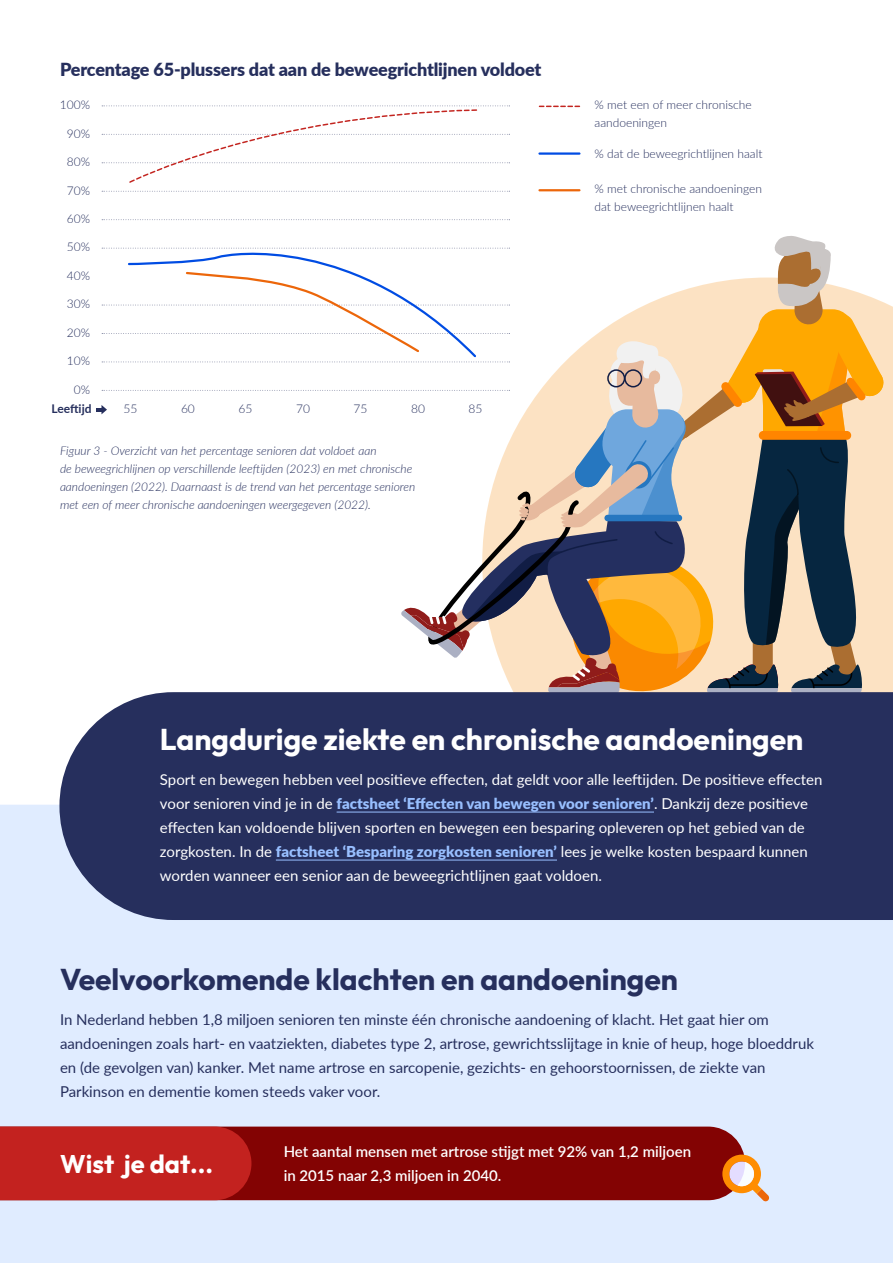
<style>
.page{position:relative;width:893px;height:1263px;background:#fff}
.page>*{position:absolute;margin:0;border:0;box-sizing:border-box;transform-origin:0 0}
.t1{font:100 30px "Outfit";color:#fff}
.t2{font:100 30px "Outfit";color:#262f5d}
.t3{font:100 25.5px "Outfit";color:#fff}
.t4{font:900 18px "Lato";letter-spacing:-.01em;color:#262f5d}
.t5{font:15px/24px "Lato";color:#fff}
.t6{font:15px/24px "Lato";color:#262f5d}
.t7{font:600 15px/24px "Lato";color:#fff}
.t8{font:italic 300 12px/18px "Lato";color:#262f5d}
.t9{font:300 12px/18px "Lato";color:#262f5d}
.t10{font:700 12px "Lato";color:#262f5d}
.s1{font-weight:900;color:#98bfff}
</style>
<div class="page">
<div style="left:0;top:805px;width:893px;height:458px;background:#e0ecff"></div>
<div style="left:59px;top:692px;width:834px;height:228px;background:#262f5d"></div>
<div style="left:251px;top:1126px;width:494px;height:74px;background:#830303"></div>
<div style="left:0;top:1126px;width:251px;height:74px;background:#c3221f"></div>
<svg style="left:722px;top:1154px;width:47px;height:47px;background:#e2a36d"></svg>
<svg style="left:729px;top:1161px;width:25px;height:25px"></svg>
<svg style="left:102px;top:191px;width:408px;height:1px"></svg>
<svg style="left:102px;top:219px;width:408px;height:1px"></svg>
<hr style="left:337px;top:812px;width:317px;height:1px;background:#98bfff">
<hr style="left:276px;top:860px;width:281px;height:1px;background:#98bfff">
<hr style="left:539px;top:152px;width:40px;height:3px;background:#004ce3">
<hr style="left:539px;top:189px;width:40px;height:2px;background:#ec660a">
<svg style="left:539px;top:106px;width:40px;height:1px"></svg>
<svg style="left:102px;top:106px;width:408px;height:77px"></svg>
<svg style="left:96px;top:236px;width:789px;height:456px"></svg>
<p class="t4" style="left:60px;top:56px;width:483px">Percentage 65-plussers dat aan de beweegrichtlijnen voldoet</p>
<p class="t9" style="left:60px;top:95px;width:32px">100%</p>
<p class="t9" style="left:67px;top:124px;width:25px">90%</p>
<p class="t9" style="left:67px;top:152px;width:25px">80%</p>
<p class="t9" style="left:67px;top:181px;width:25px">70%</p>
<p class="t9" style="left:67px;top:209px;width:25px">60%</p>
<p class="t9" style="left:67px;top:238px;width:25px">50%</p>
<p class="t9" style="left:67px;top:266px;width:25px">40%</p>
<p class="t9" style="left:67px;top:295px;width:25px">30%</p>
<p class="t9" style="left:67px;top:323px;width:25px">20%</p>
<p class="t9" style="left:67px;top:351px;width:25px">10%</p>
<p class="t9" style="left:74px;top:380px;width:18px">0%</p>
<p class="t10" style="left:51px;top:400px;width:42px">Leeftijd</p>
<p class="t9" style="left:123px;top:399px;width:15px">55</p>
<p class="t9" style="left:181px;top:399px;width:15px">60</p>
<p class="t9" style="left:239px;top:399px;width:15px">65</p>
<p class="t9" style="left:296px;top:399px;width:15px">70</p>
<p class="t9" style="left:354px;top:399px;width:15px">75</p>
<p class="t9" style="left:411px;top:399px;width:15px">80</p>
<p class="t9" style="left:469px;top:399px;width:15px">85</p>
<p class="t8" style="left:60px;top:441px;width:357px">Figuur 3 - Overzicht van het percentage senioren dat voldoet aan<br>de beweegrichlijnen op verschillende leeftijden (2023) en met chronische aandoeningen (2022). Daarnaast is de trend van het percentage senioren met een of meer chronische aandoeningen weergegeven (2022).</p>
<p class="t9" style="left:595px;top:95px;width:159px">% met een of meer chronische aandoeningen</p>
<p class="t9" style="left:595px;top:144px;width:169px">% dat de beweegrichtlijnen haalt</p>
<p class="t9" style="left:595px;top:179px;width:169px">% met chronische aandoeningen dat beweegrichtlijnen haalt</p>
<h1 class="t1" style="left:160px;top:722px;width:645px">Langdurige ziekte en chronische aandoeningen</h1>
<p class="t5" style="left:160px;top:766px;width:664px">Sport en bewegen hebben veel positieve effecten, dat geldt voor alle leeftijden. De positieve effecten voor senioren vind je in de <span class="s1">factsheet ‘Effecten van bewegen voor senioren’</span>. Dankzij deze positieve effecten kan voldoende blijven sporten en bewegen een besparing opleveren op het gebied van de zorgkosten. In de <span class="s1">factsheet ‘Besparing zorgkosten senioren’</span> lees je welke kosten bespaard kunnen worden wanneer een senior aan de beweegrichtlijnen gaat voldoen.</p>
<h1 class="t2" style="left:60px;top:962px;width:619px">Veelvoorkomende klachten en aandoeningen</h1>
<p class="t6" style="left:60px;top:1006px;width:755px">In Nederland hebben 1,8 miljoen senioren ten minste één chronische aandoening of klacht. Het gaat hier om aandoeningen zoals hart- en vaatziekten, diabetes type 2, artrose, gewrichtsslijtage in knie of heup, hoge bloeddruk en (de gevolgen van) kanker. Met name artrose en sarcopenie, gezichts- en gehoorstoornissen, de ziekte van Parkinson en dementie komen steeds vaker voor.</p>
<h2 class="t3" style="left:60px;top:1149px;width:155px">Wist je dat...</h2>
<p class="t7" style="left:284px;top:1138px;width:409px">Het aantal mensen met artrose stijgt met 92% van 1,2 miljoen in 2015 naar 2,3 miljoen in 2040.</p>
</div>
